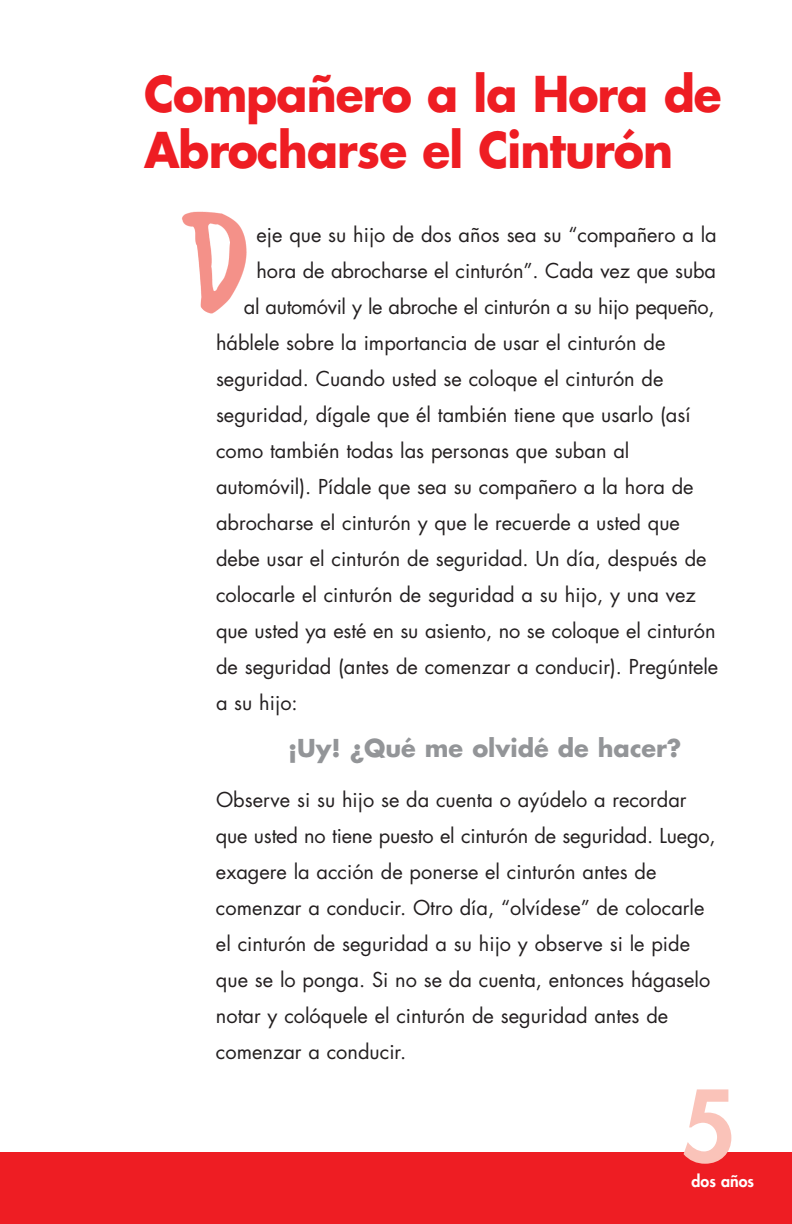
<style>
.page{position:relative;width:792px;height:1224px;background:#fff}
.page>*{position:absolute;margin:0;border:0;box-sizing:border-box;transform-origin:0 0}
.t1{font:800 96px "Futura";color:#fac3b9}
.t2{font:700 48px/56px "Futura";letter-spacing:-.02em;color:#ee1d23;scale:.95 1}
.t3{font:700 24px "Futura";color:#939598}
.t4{font:20px/36px "Futura";color:#231f20}
.t5{font:20px "Futura";letter-spacing:-.02em;color:#231f20}
.t6{font:800 16px "Futura";color:#fff}
</style>
<div class="page">
<div style="left:0;top:1152px;width:792px;height:72px;background:#ee1d23"></div>
<img style="left:182px;top:211px;width:65px;height:103px">
<h2 class="t2" style="left:144px;top:70px;width:610px">Compañero a la Hora de<br>Abrocharse el Cinturón</h2>
<p class="t4" style="left:257px;top:218px;width:462px">eje que su hijo de dos años sea su “compañero a la</p>
<p class="t4" style="left:257px;top:254px;width:461px">hora de abrocharse el cinturón”. Cada vez que suba</p>
<p class="t5" style="left:244px;top:297px;width:472px">al automóvil y le abroche el cinturón a su hijo pequeño,</p>
<p class="t4" style="left:216px;top:326px;width:451px">háblele sobre la importancia de usar el cinturón de</p>
<p class="t4" style="left:216px;top:362px;width:449px">seguridad. Cuando usted se coloque el cinturón de</p>
<p class="t4" style="left:216px;top:398px;width:476px">seguridad, dígale que él también tiene que usarlo (así</p>
<p class="t4" style="left:216px;top:434px;width:415px">como también todas las personas que suban al</p>
<p class="t4" style="left:216px;top:470px;width:479px">automóvil). Pídale que sea su compañero a la hora de</p>
<p class="t4" style="left:216px;top:506px;width:466px">abrocharse el cinturón y que le recuerde a usted que</p>
<p class="t4" style="left:216px;top:542px;width:492px">debe usar el cinturón de seguridad. Un día, después de</p>
<p class="t4" style="left:216px;top:578px;width:481px">colocarle el cinturón de seguridad a su hijo, y una vez</p>
<p class="t4" style="left:216px;top:614px;width:501px">que usted ya esté en su asiento, no se coloque el cinturón</p>
<p class="t4" style="left:216px;top:650px;width:504px">de seguridad (antes de comenzar a conducir). Pregúntele</p>
<p class="t4" style="left:216px;top:686px;width:83px">a su hijo:</p>
<p class="t3" style="left:288px;top:737px;width:395px">¡Uy! ¿Qué me olvidé de hacer?</p>
<p class="t4" style="left:216px;top:783px;width:501px">Observe si su hijo se da cuenta o ayúdelo a recordar que usted no tiene puesto el cinturón de seguridad. Luego, exagere la acción de ponerse el cinturón antes de comenzar a conducir. Otro día, “olvídese” de colocarle el cinturón de seguridad a su hijo y observe si le pide que se lo ponga. Si no se da cuenta, entonces hágaselo notar y colóquele el cinturón de seguridad antes de comenzar a conducir.</p>
<h1 class="t1" style="left:680px;top:1080px;width:57px">5</h1>
<p class="t6" style="left:692px;top:1174px;width:64px">dos años</p>
</div>
